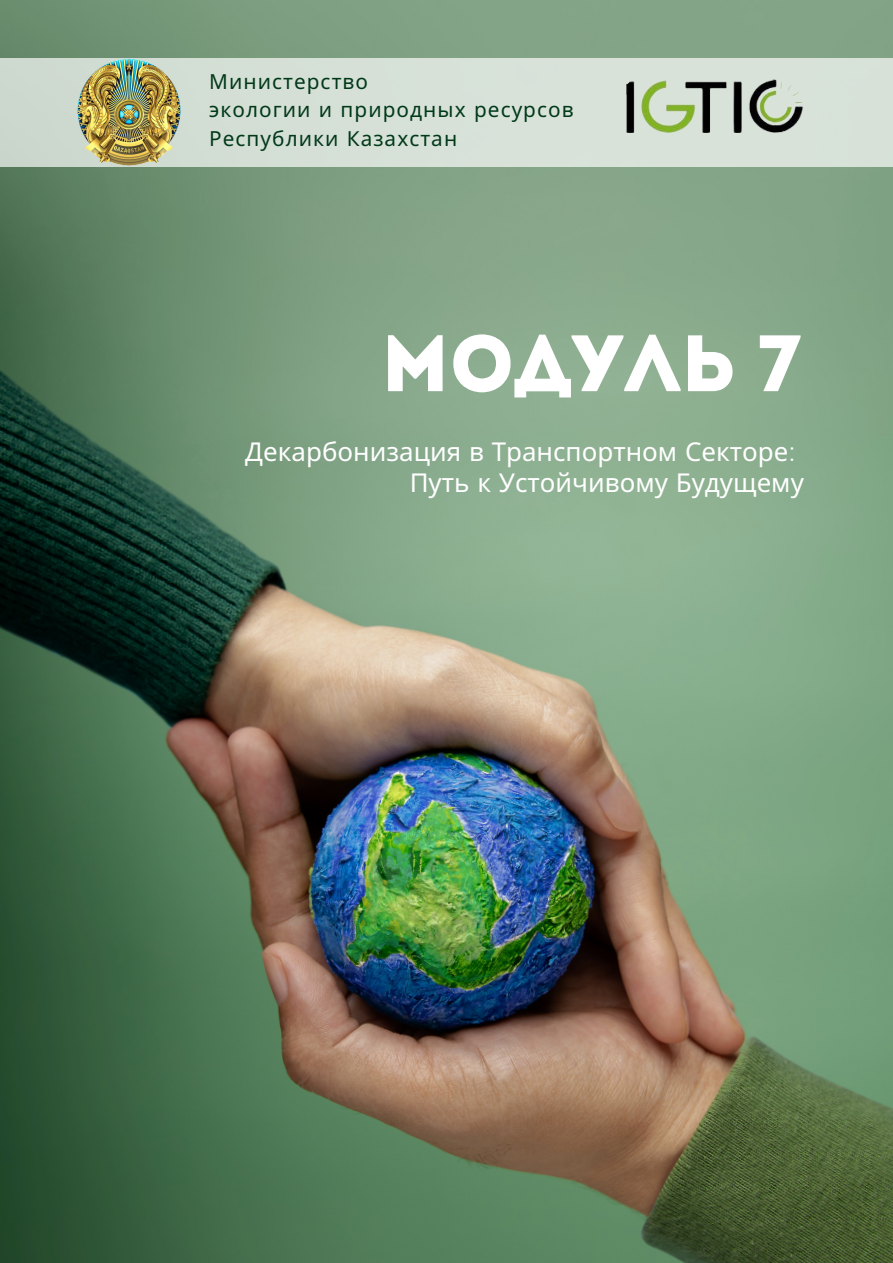
<style>
.page{position:relative;width:893px;height:1263px;background:#fff}
.page>*{position:absolute;margin:0;border:0;box-sizing:border-box;transform-origin:0 0}
.t1{font:79.72px "Intro";color:#fff}
.t2{font:25.95px "Noto Sans";color:#fff}
.t3{font:20.7px "Noto Sans";letter-spacing:.05em;color:#013919}
.s1{font-family:"Poppins";font-weight:300}
</style>
<div class="page">
<img style="left:0;top:0;width:893px;height:1263px">
<div style="left:0;top:58px;width:893px;height:108px;background:#d7e1d8"></div>
<img style="left:626px;top:79px;width:177px;height:54px">
<img style="left:78px;top:58px;width:103px;height:108px">
<p class="t3" style="left:209px;top:67px;width:160px">Министерство</p>
<p class="t3" style="left:209px;top:95px;width:366px">экологии и природных ресурсов</p>
<p class="t3" style="left:209px;top:124px;width:249px">Республики Казахстан</p>
<p class="t1" style="left:381px;top:331px;width:421px">МОДУЛЬ 7</p>
<p class="t2" style="left:245px;top:433px;width:552px">Декарбонизация в Транспортном Секторе<span class="s1">:</span></p>
<p class="t2" style="left:410px;top:464px;width:396px">Путь к Устойчивому Будущему</p>
</div>
